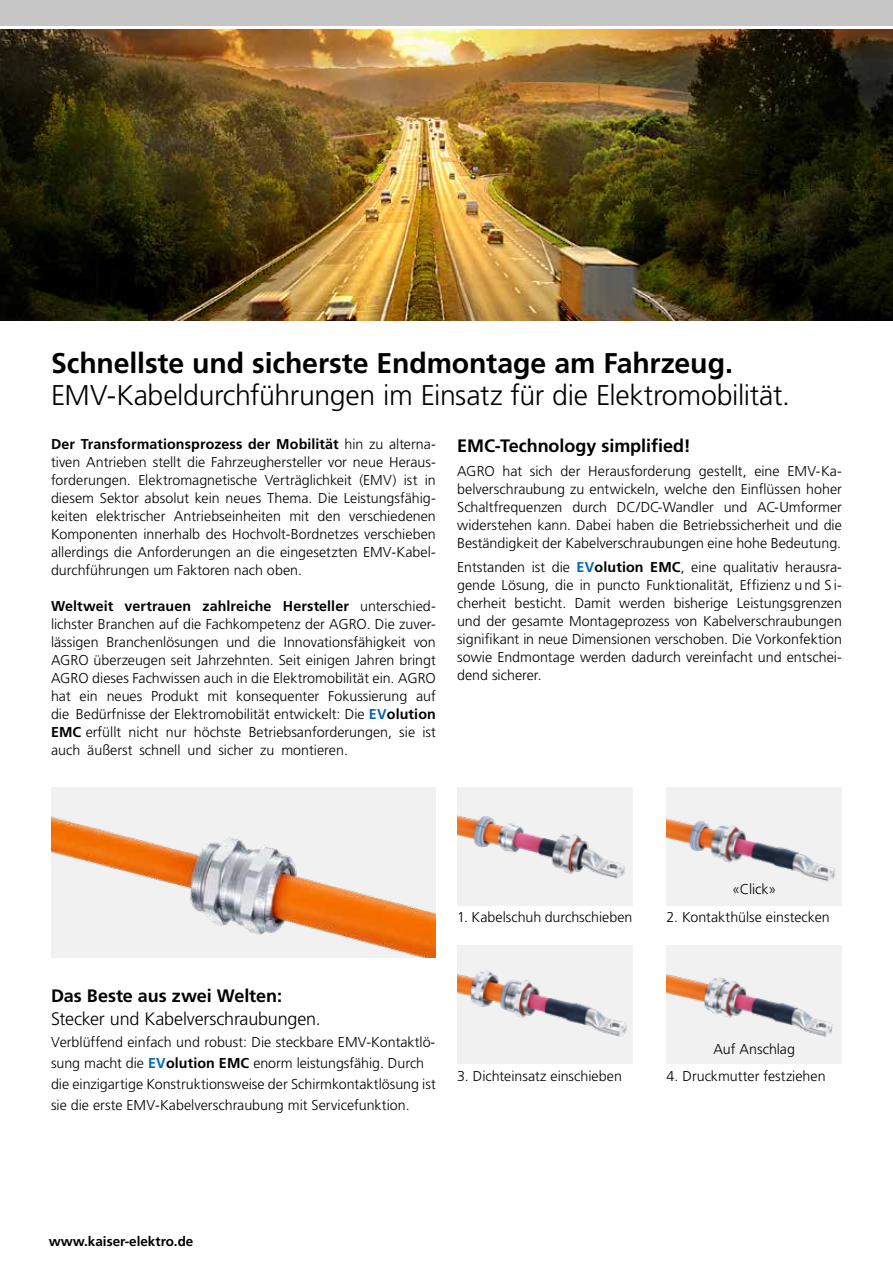
<style>
.page{position:relative;width:893px;height:1263px;background:#fff}
.page>*{position:absolute;margin:0;border:0;box-sizing:border-box;transform-origin:0 0}
.t1{font:300 28.5px "Frutiger LT";letter-spacing:-.015em;color:#000}
.t2{font:700 28.5px "Frutiger LT";letter-spacing:-.005em;color:#000}
.t3{font:700 18px "Frutiger LT";letter-spacing:-.005em;color:#000}
.t4{font:300 18px "Frutiger LT";letter-spacing:-.01em;color:#000}
.t5{font:300 14.25px/18px "Frutiger LT";color:#000;text-align:justify}
.t6{font:700 13.5px "Frutiger LT";color:#000}
.s1{font-weight:700}
.s2{font-weight:700;color:#0069b4}
</style>
<div class="page">
<img style="left:457px;top:787px;width:175px;height:118px">
<img style="left:666px;top:787px;width:176px;height:118px">
<img style="left:457px;top:946px;width:175px;height:118px">
<img style="left:666px;top:946px;width:176px;height:118px">
<img style="left:51px;top:787px;width:385px;height:171px">
<img style="left:0;top:30px;width:893px;height:290px">
<div style="left:0;top:0;width:893px;height:26px;background:#c6c6c6"></div>
<h1 class="t2" style="left:51px;top:347px;width:683px">Schnellste und sicherste Endmontage am Fahrzeug.</h1>
<h1 class="t1" style="left:51px;top:379px;width:740px">EMV-Kabeldurchführungen im Einsatz für die Elektromobilität.</h1>
<p class="t5" style="left:51px;top:436px;width:386px"><span class="s1">Der Transformationsprozess der Mobilität</span> hin zu alterna&shy;tiven Antrieben stellt die Fahrzeughersteller vor neue Heraus&shy;forderungen. Elektromagnetische Verträglichkeit (EMV) ist in diesem Sektor absolut kein neues Thema. Die Leistungsfähig&shy;keiten elektrischer Antriebseinheiten mit den verschiedenen Komponenten innerhalb des Hochvolt-Bordnetzes verschieben allerdings die Anforderungen an die eingesetzten EMV-Kabel&shy;durchführungen um Faktoren nach oben.</p>
<p class="t5" style="left:51px;top:597px;width:386px"><span class="s1">Weltweit vertrauen zahlreiche Hersteller</span> unterschied&shy;lichster Branchen auf die Fachkompetenz der AGRO. Die zuver&shy;lässigen Branchenlösungen und die Innovationsfähigkeit von AGRO überzeugen seit Jahrzehnten. Seit einigen Jahren bringt AGRO dieses Fachwissen auch in die Elektromobilität ein. AGRO hat ein neues Produkt mit konsequenter Fokussierung auf die Bedürfnisse der Elektromobilität entwickelt: Die <span class="s2">EV</span><span class="s1">olution EMC</span> erfüllt nicht nur höchste Betriebsanforderungen, sie ist auch äußerst schnell und sicher zu montieren.</p>
<p class="t3" style="left:457px;top:435px;width:235px">EMC-Technology simplified!</p>
<p class="t5" style="left:457px;top:462px;width:386px">AGRO hat sich der Herausforderung gestellt, eine EMV-Ka&shy;belverschraubung zu entwickeln, welche den Einflüssen hoher Schaltfrequenzen durch DC/DC-Wandler und AC-Umformer widerstehen kann. Dabei haben die Betriebssicherheit und die Beständigkeit der Kabelverschraubungen eine hohe Bedeutung.</p>
<p class="t5" style="left:457px;top:558px;width:386px">Entstanden ist die <span class="s2">EV</span><span class="s1">olution EMC</span>, eine qualitativ herausra&shy;gende Lösung, die in puncto Funktionalität, Effizienz u nd S i&shy;cherheit besticht. Damit werden bisherige Leistungsgrenzen und der gesamte Montageprozess von Kabelverschraubungen signifikant in neue Dimensionen verschoben. Die Vorkonfektion sowie Endmontage werden dadurch vereinfacht und entschei&shy;dend sicherer.</p>
<p class="t5" style="left:732px;top:881px;width:46px">«Click»</p>
<p class="t5" style="left:457px;top:908px;width:177px">1. Kabelschuh durchschieben</p>
<p class="t5" style="left:666px;top:908px;width:165px">2. Kontakthülse einstecken</p>
<p class="t3" style="left:51px;top:985px;width:233px">Das Beste aus zwei Welten:</p>
<p class="t4" style="left:51px;top:1008px;width:271px">Stecker und Kabelverschraubungen.</p>
<p class="t5" style="left:51px;top:1032px;width:386px;line-height:21px;text-align:left">Verblüffend einfach und robust: Die steckbare EMV-Kontaktlö&shy;sung macht die <span class="s2">EV</span><span class="s1">olution EMC</span> enorm leistungsfähig. Durch die einzigartige Konstruktionsweise der Schirmkontaktlösung ist sie die erste EMV-Kabelverschraubung mit Servicefunktion.</p>
<p class="t5" style="left:713px;top:1040px;width:83px">Auf Anschlag</p>
<p class="t5" style="left:457px;top:1067px;width:166px">3. Dichteinsatz einschieben</p>
<p class="t5" style="left:666px;top:1067px;width:161px">4. Druckmutter festziehen</p>
<p class="t6" style="left:49px;top:1233px;width:146px">www.kaiser-elektro.de</p>
</div>
